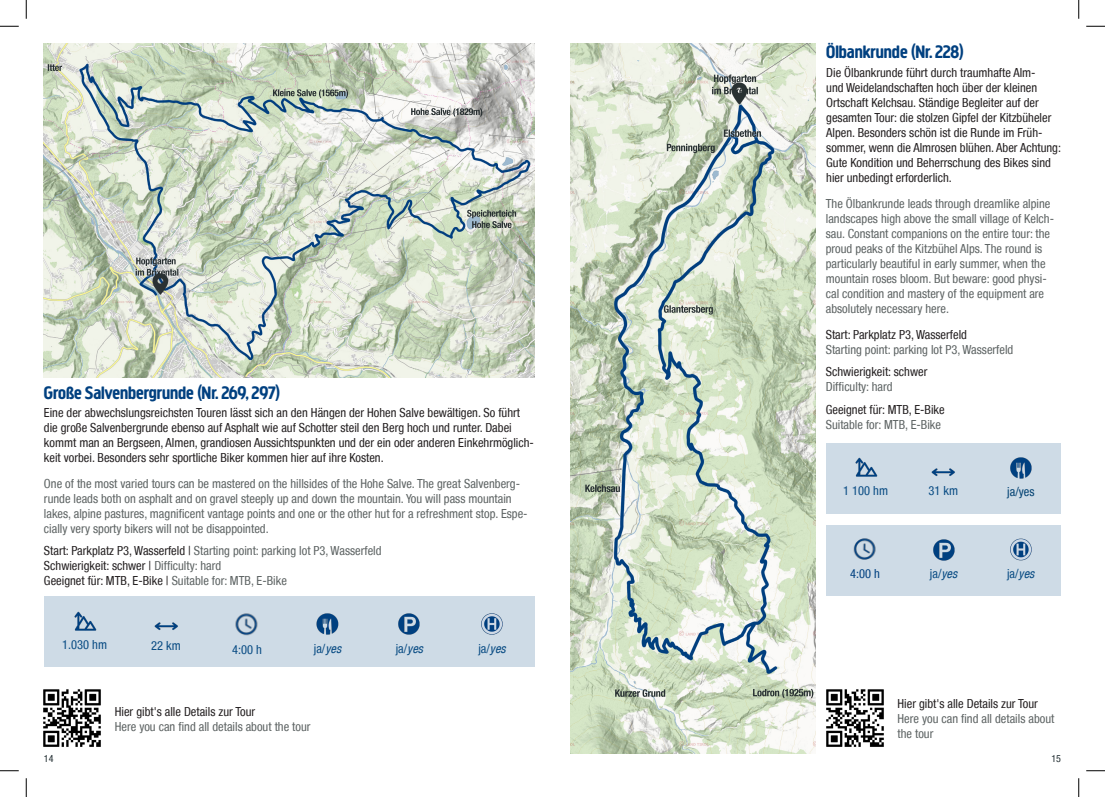
<style>
.page{position:relative;width:1105px;height:797px;background:#fff}
.page>*{position:absolute;margin:0;border:0;box-sizing:border-box;transform-origin:0 0}
.t1{font:700 18.75px "Creighton Pro";color:#004080}
.Text_EN{font:condensed 12.5px/15px "Helvetica Neue LT";color:#5d6363}
.Text_DE{font:condensed 12.5px/15px "Helvetica Neue LT";color:#231f20}
.Text_EN-2{font:condensed 12.5px "Helvetica Neue LT";color:#231f20}
.Text_EN-3{font:condensed 12.5px "Helvetica Neue LT";color:#084b83}
.Text_EN-4{font:condensed 12.5px "Helvetica Neue LT";color:#004071}
.Text_EN-5{font:condensed 12.5px "Helvetica Neue LT";color:#004080}
.Text_DE-2{font:condensed 10px "Helvetica Neue LT";color:#202c30}
.s1{color:#231f20}
.s2{color:#5d6363}
.s3{font-style:italic}
</style>
<div class="page">
<img style="left:44px;top:44px;width:491px;height:333px">
<div style="left:44px;top:596px;width:491px;height:71px;background:#cedbe6"></div>
<img style="left:43px;top:689px;width:58px;height:58px">
<img style="left:570px;top:44px;width:246px;height:709px">
<div style="left:826px;top:524px;width:234px;height:71px;background:#cedbe6"></div>
<div style="left:826px;top:443px;width:234px;height:71px;background:#cedbe6"></div>
<img style="left:826px;top:689px;width:58px;height:58px">
<img style="left:931px;top:468px;width:24px;height:8px">
<img style="left:1010px;top:457px;width:22px;height:22px">
<img style="left:855px;top:457px;width:23px;height:20px">
<img style="left:917px;top:524px;width:53px;height:37px">
<img style="left:994px;top:524px;width:53px;height:37px">
<img style="left:838px;top:524px;width:54px;height:36px">
<img style="left:731px;top:80px;width:19px;height:27px">
<img style="left:154px;top:622px;width:24px;height:8px">
<img style="left:316px;top:613px;width:23px;height:22px">
<img style="left:74px;top:611px;width:23px;height:20px">
<img style="left:398px;top:613px;width:22px;height:22px">
<img style="left:481px;top:613px;width:22px;height:22px">
<img style="left:235px;top:613px;width:23px;height:23px">
<img style="left:152px;top:271px;width:19px;height:26px">
<svg style="left:0;top:25px;width:19px;height:2px"></svg>
<svg style="left:1086px;top:25px;width:19px;height:2px"></svg>
<svg style="left:0;top:770px;width:19px;height:1px"></svg>
<svg style="left:1086px;top:770px;width:19px;height:1px"></svg>
<svg style="left:25px;top:0;width:2px;height:19px"></svg>
<svg style="left:25px;top:778px;width:2px;height:19px"></svg>
<svg style="left:1078px;top:0;width:1px;height:19px"></svg>
<svg style="left:1078px;top:778px;width:1px;height:19px"></svg>
<p class="t1" style="left:44px;top:381px;width:238px">Große Salvenbergrunde (Nr. 269, 297)</p>
<p class="Text_DE" style="left:44px;top:405px;width:491px">Eine der abwechslungsreichsten Touren lässt sich an den Hängen der Hohen Salve bewältigen. So führt die große Salvenbergrunde ebenso auf Asphalt wie auf Schotter steil den Berg hoch und runter. Dabei kommt man an Bergseen, Almen, grandiosen Aussichtspunkten und der ein oder anderen Einkehrmöglich&shy;keit vorbei. Besonders sehr sportliche Biker kommen hier auf ihre Kosten.</p>
<p class="Text_EN" style="left:44px;top:476px;width:485px">One of the most varied tours can be mastered on the hillsides of the Hohe Salve. The great Salvenberg&shy;runde leads both on asphalt and on gravel steeply up and down the mountain. You will pass mountain lakes, alpine pastures, magnificent vantage points and one or the other hut for a refreshment stop. Espe&shy;cially very sporty bikers will not be disappointed.</p>
<p class="Text_EN" style="left:44px;top:543px;width:339px"><span class="s1">Start: Parkplatz P3, Wasserfeld |</span> Starting point: parking lot P3, Wasserfeld</p>
<p class="Text_EN-2" style="left:44px;top:558px;width:179px">Schwierigkeit: schwer | <span class="s2">Difficulty: hard</span></p>
<p class="Text_EN-2" style="left:44px;top:573px;width:244px">Geeignet für: MTB, E-Bike | <span class="s2">Suitable for: MTB, E-Bike</span></p>
<p class="Text_EN-3" style="left:62px;top:637px;width:46px">1.030 hm</p>
<p class="Text_EN-3" style="left:151px;top:638px;width:31px">22 km</p>
<p class="Text_EN-3" style="left:314px;top:641px;width:29px">ja/<span class="s3">yes</span></p>
<p class="Text_EN-3" style="left:396px;top:641px;width:29px">ja/<span class="s3">yes</span></p>
<p class="Text_EN-3" style="left:478px;top:641px;width:29px">ja/<span class="s3">yes</span></p>
<p class="Text_EN-3" style="left:232px;top:642px;width:31px">4:00 h</p>
<p class="Text_EN-2" style="left:115px;top:704px;width:142px">Hier gibt's alle Details zur Tour</p>
<p class="Text_EN" style="left:115px;top:719px;width:197px">Here you can find all details about the tour</p>
<p class="t1" style="left:826px;top:41px;width:139px">Ölbankrunde (Nr. 228)</p>
<p class="Text_DE" style="left:826px;top:65px;width:236px">Die Ölbankrunde führt durch traumhafte Alm-<br>und Weidelandschaften hoch über der kleinen Ortschaft Kelchsau. Ständige Begleiter auf der gesamten Tour: die stolzen Gipfel der Kitzbüheler Alpen. Besonders schön ist die Runde im Früh&shy;sommer, wenn die Almrosen blühen. Aber Achtung:<br>Gute Kondition und Beherrschung des Bikes sind hier unbedingt erforderlich.</p>
<p class="Text_EN" style="left:826px;top:196px;width:230px">The Ölbankrunde leads through dreamlike alpine landscapes high above the small village of Kelch&shy;sau. Constant companions on the entire tour: the proud peaks of the Kitzbühel Alps. The round is particularly beautiful in early summer, when the mountain roses bloom. But beware: good physi&shy;cal condition and mastery of the equipment are absolutely necessary here.</p>
<p class="Text_EN-2" style="left:826px;top:327px;width:143px">Start: Parkplatz P3, Wasserfeld</p>
<p class="Text_EN" style="left:826px;top:341px;width:189px">Starting point: parking lot P3, Wasserfeld</p>
<p class="Text_EN-2" style="left:826px;top:364px;width:103px">Schwierigkeit: schwer</p>
<p class="Text_EN" style="left:826px;top:379px;width:68px">Difficulty: hard</p>
<p class="Text_EN-2" style="left:826px;top:402px;width:120px">Geeignet für: MTB, E-Bike</p>
<p class="Text_EN" style="left:826px;top:416px;width:117px">Suitable for: MTB, E-Bike</p>
<p class="Text_EN-3" style="left:843px;top:483px;width:46px">1 100 hm</p>
<p class="Text_EN-3" style="left:928px;top:483px;width:31px">31 km</p>
<p class="Text_EN-4" style="left:1007px;top:484px;width:29px">ja/yes</p>
<p class="Text_EN-5" style="left:850px;top:566px;width:31px">4:00 h</p>
<p class="Text_EN-3" style="left:930px;top:566px;width:29px">ja/<span class="s3">yes</span></p>
<p class="Text_EN-3" style="left:1007px;top:566px;width:29px">ja/<span class="s3">yes</span></p>
<p class="Text_EN-2" style="left:897px;top:696px;width:142px">Hier gibt's alle Details zur Tour</p>
<p class="Text_EN" style="left:897px;top:711px;width:158px">Here you can find all details about the tour</p>
<p class="Text_DE-2" style="left:44px;top:753px;width:11px">14</p>
<p class="Text_DE-2" style="left:1051px;top:753px;width:11px">15</p>
</div>
